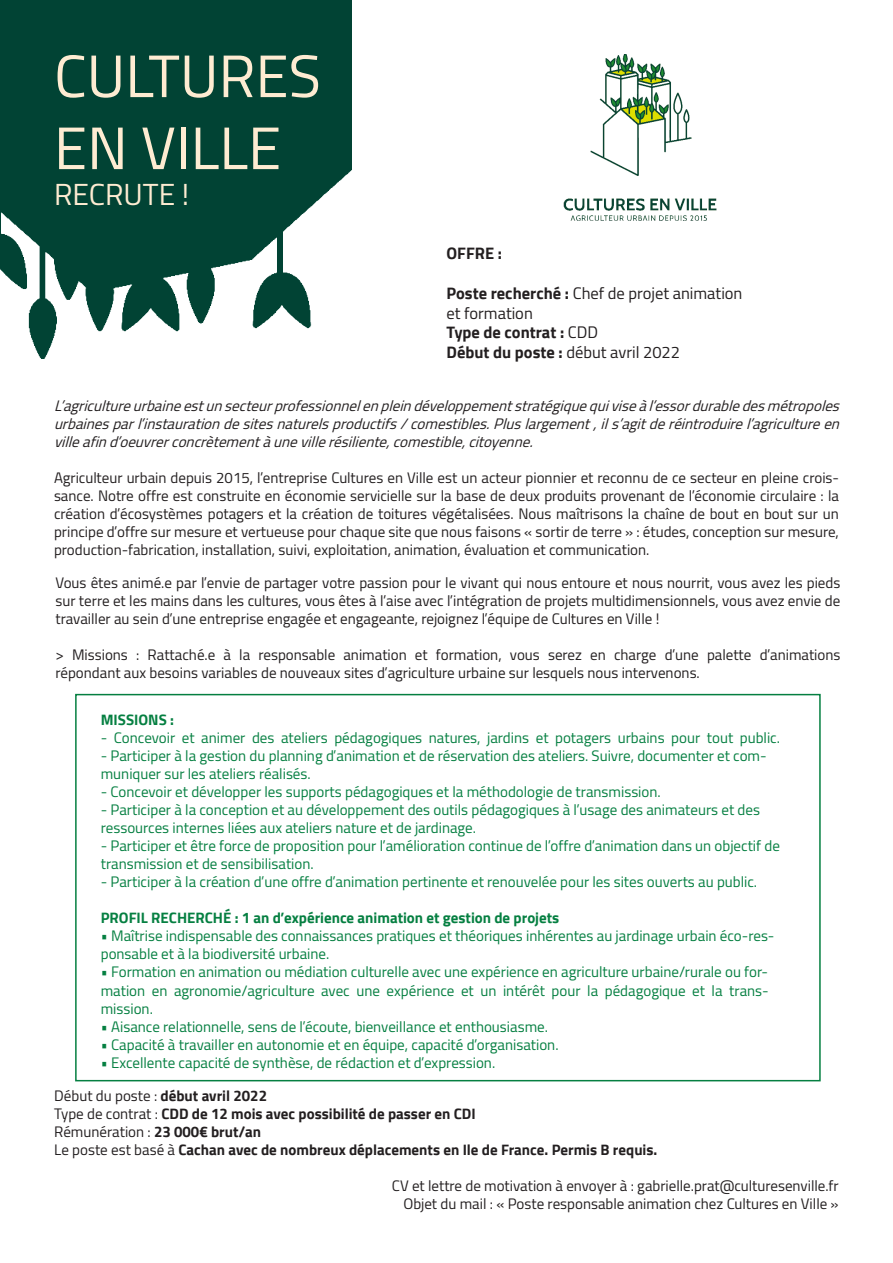
<style>
.page{position:relative;width:893px;height:1263px;background:#fff}
.page>*{position:absolute;margin:0;border:0;box-sizing:border-box;transform-origin:0 0}
.t1{font:60px "Cairo";color:#feecd2}
.t2{font:30px "Cairo";color:#feecd2}
.t3{font:16.5px/19.8px "Cairo";color:#231f20}
.t4{font:700 16.5px "Cairo";color:#231f20}
.t5{font:15px/18px "Cairo";color:#231f20;text-align:justify}
.t6{font:15px/18px "Cairo";color:#057f41}
.t7{font:italic 15px/18px "Cairo";color:#231f20;text-align:justify}
.t8{font:700 15px "Cairo";color:#231f20}
.t9{font:700 15px "Cairo";color:#057f41}
.s1{font-weight:700}
.s2{font-weight:400}
</style>
<div class="page">
<img style="left:0;top:0;width:351px;height:358px">
<img style="left:563px;top:54px;width:153px;height:167px">
<div style="left:75px;top:694px;width:746px;height:387px;border:2px solid #057f41"></div>
<p class="t1" style="left:54px;top:26px;width:268px">CULTURES</p>
<p class="t1" style="left:54px;top:98px;width:229px">EN VILLE</p>
<p class="t2" style="left:54px;top:170px;width:137px">RECRUTE !</p>
<p class="t4" style="left:446px;top:244px;width:57px">OFFRE :</p>
<p class="t3" style="left:446px;top:283px;width:297px"><span class="s1">Poste recherché :</span> Chef de projet animation et formation</p>
<p class="t4" style="left:446px;top:323px;width:153px">Type de contrat : <span class="s2">CDD</span></p>
<p class="t3" style="left:446px;top:342px;width:235px"><span class="s1">Début du poste :</span> début avril 2022</p>
<p class="t7" style="left:54px;top:396px;width:793px">L’agricultureurbaineestunsecteurprofessionnelenpleindéveloppementstratégiquequiviseàl’essordurabledesmétropoles urbainesparl’instaurationdesitesnaturelsproductifs/comestibles.Pluslargement,ils’agitderéintroduirel’agricultureen villeafind’oeuvrerconcrètementàunevillerésiliente,comestible,citoyenne.</p>
<p class="t5" style="left:54px;top:468px;width:786px">Agriculteur urbain depuis 2015, l’entreprise Cultures en Ville est un acteur pionnier et reconnu de ce secteur en pleine crois&shy;sance. Notre offre est construite en économie servicielle sur la base de deux produits provenant de l’économie circulaire : la création d’écosystèmes potagers et la création de toitures végétalisées. Nous maîtrisons la chaîne de bout en bout sur un principe d’offre sur mesure et vertueuse pour chaque site que nous faisons « sortir de terre » : études, conception sur mesure, production-fabrication, installation, suivi, exploitation, animation, évaluation et communication.</p>
<p class="t5" style="left:55px;top:573px;width:786px">Vous êtes animé.e par l’envie de partager votre passion pour le vivant qui nous entoure et nous nourrit, vous avez les pieds sur terre et les mains dans les cultures, vous êtes à l’aise avec l’intégration de projets multidimensionnels, vous avez envie de travailler au sein d’une entreprise engagée et engageante, rejoignez l’équipe de Cultures en Ville !</p>
<p class="t5" style="left:55px;top:645px;width:786px">&gt; Missions : Rattaché.e à la responsable animation et formation, vous serez en charge d’une palette d’animations répondant aux besoins variables de nouveaux sites d’agriculture urbaine sur lesquels nous intervenons.</p>
<p class="t9" style="left:101px;top:711px;width:75px">MISSIONS :</p>
<p class="t6" style="left:101px;top:729px;width:681px">- Concevoir et animer des ateliers pédagogiques natures, jardins et potagers urbains pour tout public.</p>
<p class="t6" style="left:101px;top:747px;width:667px">- Participer à la gestion du planning d’animation et de réservation des ateliers. Suivre, documenter et com&shy;muniquer sur les ateliers réalisés.</p>
<p class="t6" style="left:101px;top:783px;width:561px">- Concevoir et développer les supports pédagogiques et la méthodologie de transmission.</p>
<p class="t6" style="left:101px;top:801px;width:661px">- Participer à la conception et au développement des outils pédagogiques à l’usage des animateurs et des ressources internes liées aux ateliers nature et de jardinage.</p>
<p class="t6" style="left:101px;top:837px;width:681px">- Participer et être force de proposition pour l’amélioration continue de l’offre d’animation dans un objectif de transmission et de sensibilisation.</p>
<p class="t6" style="left:101px;top:873px;width:658px">- Participer à la création d’une offre d’animation pertinente et renouvelée pour les sites ouverts au public.</p>
<p class="t9" style="left:101px;top:909px;width:460px">PROFIL RECHERCHÉ : 1 an d’expérience animation et gestion de projets</p>
<p class="t6" style="left:101px;top:927px;width:675px">• Maîtrise indispensable des connaissances pratiques et théoriques inhérentes au jardinage urbain éco-res&shy;ponsable et à la biodiversité urbaine.</p>
<p class="t6" style="left:101px;top:963px;width:669px;text-align:justify">• Formation en animation ou médiation culturelle avec une expérience en agriculture urbaine/rurale ou for&shy;mation en agronomie/agriculture avec une expérience et un intérêt pour la pédagogique et la trans&shy;mission.</p>
<p class="t6" style="left:101px;top:1017px;width:449px">• Aisance relationnelle, sens de l’écoute, bienveillance et enthousiasme.</p>
<p class="t6" style="left:101px;top:1035px;width:459px">• Capacité à travailler en autonomie et en équipe, capacité d’organisation.</p>
<p class="t6" style="left:101px;top:1053px;width:396px">• Excellente capacité de synthèse, de rédaction et d’expression.</p>
<p class="t8" style="left:54px;top:1087px;width:214px"><span class="s2">Début du poste :</span> début avril 2022</p>
<p class="t8" style="left:54px;top:1105px;width:423px"><span class="s2">Type de contrat :</span> CDD de 12 mois avec possibilité de passer en CDI</p>
<p class="t5" style="left:54px;top:1122px;width:208px">Rémunération : <span class="s1">23 000€ brut/an</span></p>
<p class="t8" style="left:54px;top:1141px;width:605px"><span class="s2">Le poste est basé à</span> Cachan avec de nombreux déplacements en Ile de France. Permis B requis.</p>
<p class="t5" style="left:392px;top:1176px;width:448px">CV et lettre de motivation à envoyer à : gabrielle.prat@culturesenville.fr</p>
<p class="t5" style="left:403px;top:1194px;width:437px">Objet du mail : « Poste responsable animation chez Cultures en Ville »</p>
</div>
